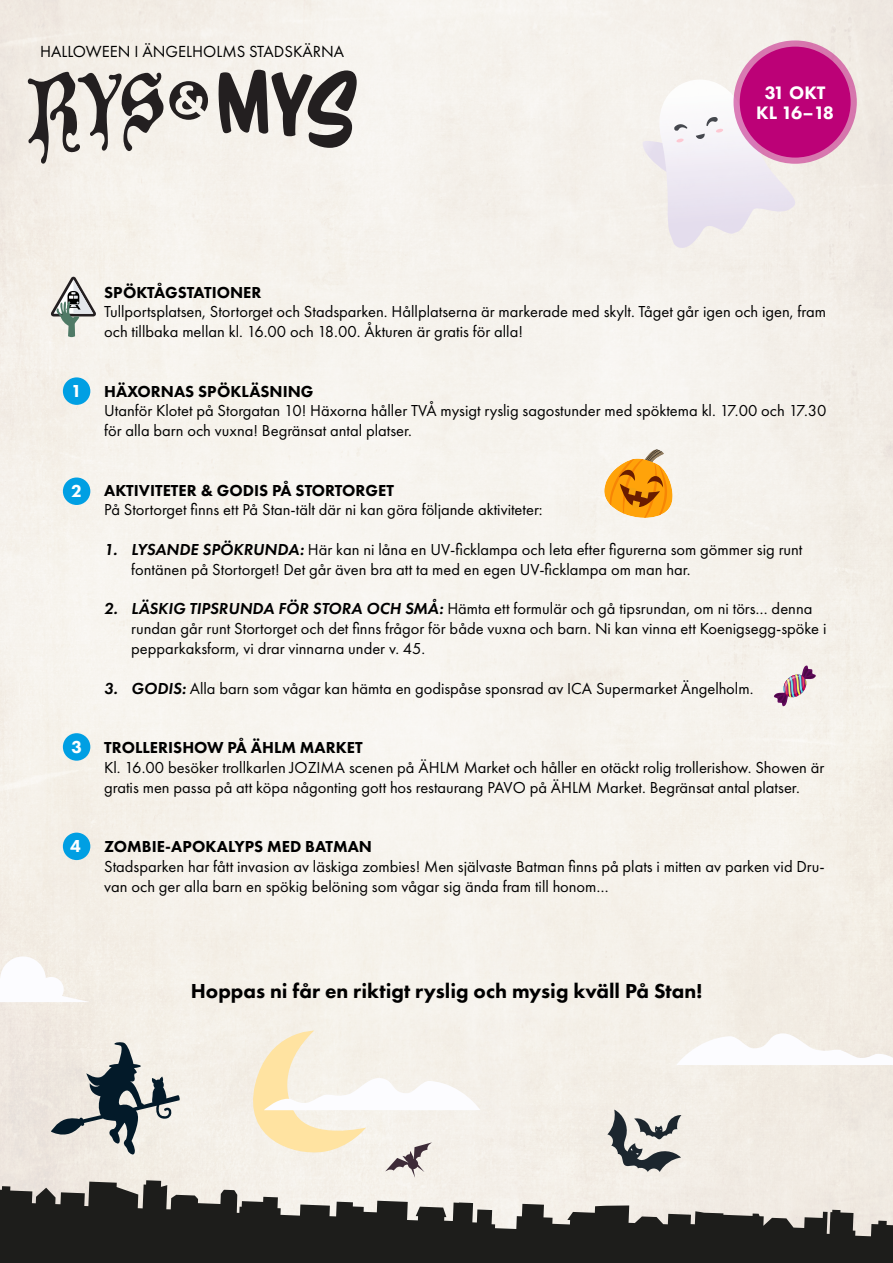
<style>
.page{position:relative;width:893px;height:1263px;background:#fff}
.page>*{position:absolute;margin:0;border:0;box-sizing:border-box;transform-origin:0 0}
.t1{font:800 21px "Futura PT";color:#000}
.t2{font:800 18.75px "Futura PT";letter-spacing:-.045em;color:#fff}
.t3{font:800 18px "Futura PT";color:#fff}
.t4{font:16.65px "Futura PT";color:#000}
.t5{font:16.5px/19.8px "Futura PT";color:#000}
.t6{font:800 16.5px "Futura PT";color:#000}
.s1{font-weight:600;font-style:italic}
</style>
<div class="page">
<div style="left:0;top:0;width:893px;height:1170px;background:#f5f2eb"></div>
<svg style="left:607px;top:1109px;width:74px;height:61px"></svg>
<div style="left:63px;top:477px;width:27px;height:28px;background:#009fe3;border-radius:50%"></div>
<div style="left:63px;top:733px;width:27px;height:28px;background:#009fe3;border-radius:50%"></div>
<div style="left:63px;top:833px;width:27px;height:27px;background:#009fe3;border-radius:50%"></div>
<div style="left:63px;top:377px;width:27px;height:28px;background:#009fe3;border-radius:50%"></div>
<svg style="left:51px;top:277px;width:45px;height:60px"></svg>
<svg style="left:604px;top:449px;width:69px;height:83px"></svg>
<svg style="left:642px;top:80px;width:159px;height:171px"></svg>
<svg style="left:773px;top:664px;width:43px;height:43px"></svg>
<svg style="left:218px;top:70px;width:139px;height:78px"></svg>
<svg style="left:28px;top:72px;width:180px;height:92px"></svg>
<svg style="left:733px;top:40px;width:124px;height:124px;fill:#d778b0"></svg>
<div style="left:740px;top:47px;width:111px;height:111px;background:#bc0177;border-radius:50%"></div>
<svg style="left:676px;top:1033px;width:217px;height:32px"></svg>
<svg style="left:0;top:956px;width:90px;height:46px"></svg>
<svg style="left:51px;top:1041px;width:129px;height:116px"></svg>
<svg style="left:0;top:1170px;width:893px;height:93px;fill:#1d1d1b"></svg>
<svg style="left:242px;top:1030px;width:238px;height:148px"></svg>
<p class="t4" style="left:40px;top:41px;width:306px">HALLOWEEN I ÄNGELHOLMS STADSKÄRNA</p>
<p class="t2" style="left:765px;top:81px;width:62px">31 OKT</p>
<p class="t2" style="left:756px;top:101px;width:79px">KL 16–18</p>
<p class="t6" style="left:104px;top:282px;width:159px">SPÖKTÅGSTATIONER</p>
<p class="t5" style="left:104px;top:302px;width:723px">Tullportsplatsen, Stortorget och Stadsparken. Hållplatserna är markerade med skylt. Tåget går igen och igen, fram och tillbaka mellan kl. 16.00 och 18.00. Åkturen är gratis för alla!</p>
<p class="t3" style="left:71px;top:380px;width:12px">1</p>
<p class="t6" style="left:104px;top:381px;width:211px">HÄXORNAS SPÖKLÄSNING</p>
<p class="t5" style="left:104px;top:401px;width:724px">Utanför Klotet på Storgatan 10! Häxorna håller TVÅ mysigt ryslig sagostunder med spöktema kl. 17.00 och 17.30 för alla barn och vuxna! Begränsat antal platser.</p>
<p class="t3" style="left:71px;top:480px;width:12px">2</p>
<p class="t6" style="left:104px;top:480px;width:291px">AKTIVITETER &amp; GODIS PÅ STORTORGET</p>
<p class="t5" style="left:104px;top:500px;width:440px">På Stortorget finns ett På Stan-tält där ni kan göra följande aktiviteter:</p>
<p class="t5" style="left:131px;top:539px;width:673px;text-indent:-27px"><span class="s1">1. LYSANDE SPÖKRUNDA:</span> Här kan ni låna en UV-ficklampa och leta efter figurerna som gömmer sig runt fontänen på Stortorget! Det går även bra att ta med en egen UV-ficklampa om man har.</p>
<p class="t5" style="left:131px;top:599px;width:697px;text-indent:-27px"><span class="s1">2. LÄSKIG TIPSRUNDA FÖR STORA OCH SMÅ:</span> Hämta ett formulär och gå tipsrundan, om ni törs… denna rundan går runt Stortorget och det finns frågor för både vuxna och barn. Ni kan vinna ett Koenigsegg-spöke i pepparkaksform, vi drar vinnarna under v. 45.</p>
<p class="t5" style="left:104px;top:678px;width:651px"><span class="s1">3. GODIS:</span> Alla barn som vågar kan hämta en godispåse sponsrad av ICA Supermarket Ängelholm.</p>
<p class="t3" style="left:72px;top:735px;width:12px">3</p>
<p class="t6" style="left:104px;top:737px;width:260px">TROLLERISHOW PÅ ÄHLM MARKET</p>
<p class="t5" style="left:104px;top:757px;width:722px">Kl. 16.00 besöker trollkarlen JOZIMA scenen på ÄHLM Market och håller en otäckt rolig trollerishow. Showen är gratis men passa på att köpa någonting gott hos restaurang PAVO på ÄHLM Market. Begränsat antal platser.</p>
<p class="t3" style="left:70px;top:835px;width:12px">4</p>
<p class="t6" style="left:104px;top:836px;width:269px">ZOMBIE-APOKALYPS MED BATMAN</p>
<p class="t5" style="left:104px;top:856px;width:722px">Stadsparken har fått invasion av läskiga zombies! Men självaste Batman finns på plats i mitten av parken vid Dru&shy;van och ger alla barn en spökig belöning som vågar sig ända fram till honom…</p>
<p class="t1" style="left:191px;top:978px;width:513px">Hoppas ni får en riktigt ryslig och mysig kväll På Stan!</p>
</div>
